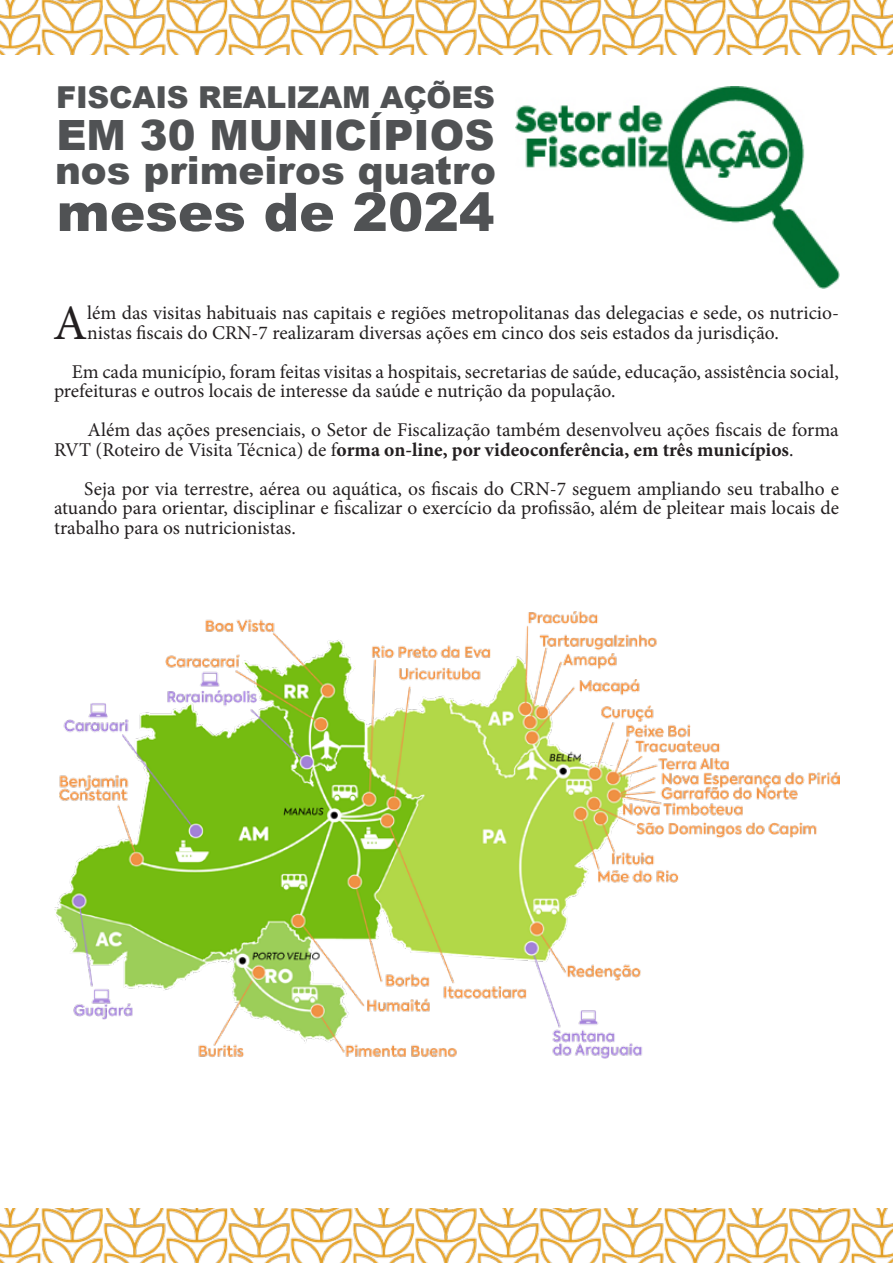
<style>
.page{position:relative;width:893px;height:1263px;background:#fff}
.page>*{position:absolute;margin:0;border:0;box-sizing:border-box;transform-origin:0 0}
.t1{font:900 53.25px "Arial";color:#505254}
.t2{font:49.5px "Minion Pro";color:#231f20}
.t3{font:900 41.7px "Arial";color:#505254}
.t4{font:900 38.85px "Arial";color:#505254}
.t5{font:900 30.15px "Arial";letter-spacing:-.01em;color:#505254}
.t6{font:19.5px/19.5px "Minion Pro";color:#231f20}
.s1{font-weight:700}
</style>
<div class="page">
<img style="left:0;top:0;width:893px;height:54px">
<img style="left:0;top:1209px;width:893px;height:54px">
<img style="left:54px;top:611px;width:786px;height:448px">
<img style="left:516px;top:86px;width:324px;height:203px">
<p class="t5" style="left:56px;top:75px;width:440px">FISCAIS REALIZAM AÇÕES</p>
<p class="t3" style="left:56px;top:105px;width:440px">EM 30 MUNICÍPIOS</p>
<p class="t4" style="left:55px;top:142px;width:442px">nos primeiros quatro</p>
<p class="t1" style="left:57px;top:173px;width:439px">meses de 2024</p>
<p class="t2" style="left:53px;top:290px;width:36px">A</p>
<p class="t6" style="left:87px;top:303px;width:753px">lém das visitas habituais nas capitais e regiões metropolitanas das delegacias e sede, os nutricio&shy;nistas fiscais do CRN-7 realizaram diversas ações em cinco dos seis estados da jurisdição.</p>
<p class="t6" style="left:54px;top:362px;width:786px;text-indent:18px">Em cada município, foram feitas visitas a hospitais, secretarias de saúde, educação, assistência social, prefeituras e outros locais de interesse da saúde e nutrição da população.</p>
<p class="t6" style="left:54px;top:420px;width:786px;text-indent:34px">Além das ações presenciais, o Setor de Fiscalização também desenvolveu ações fiscais de forma<br>RVT (Roteiro de Visita Técnica) de f<span class="s1">orma on-line, por videoconferência, em três municípios</span>.</p>
<p class="t6" style="left:54px;top:479px;width:787px;text-align:justify;text-indent:30px">Seja por via terrestre, aérea ou aquática, os fiscais do CRN-7 seguem ampliando seu trabalho e atuando para orientar, disciplinar e fiscalizar o exercício da profissão, além de pleitear mais locais de trabalho para os nutricionistas.</p>
</div>
